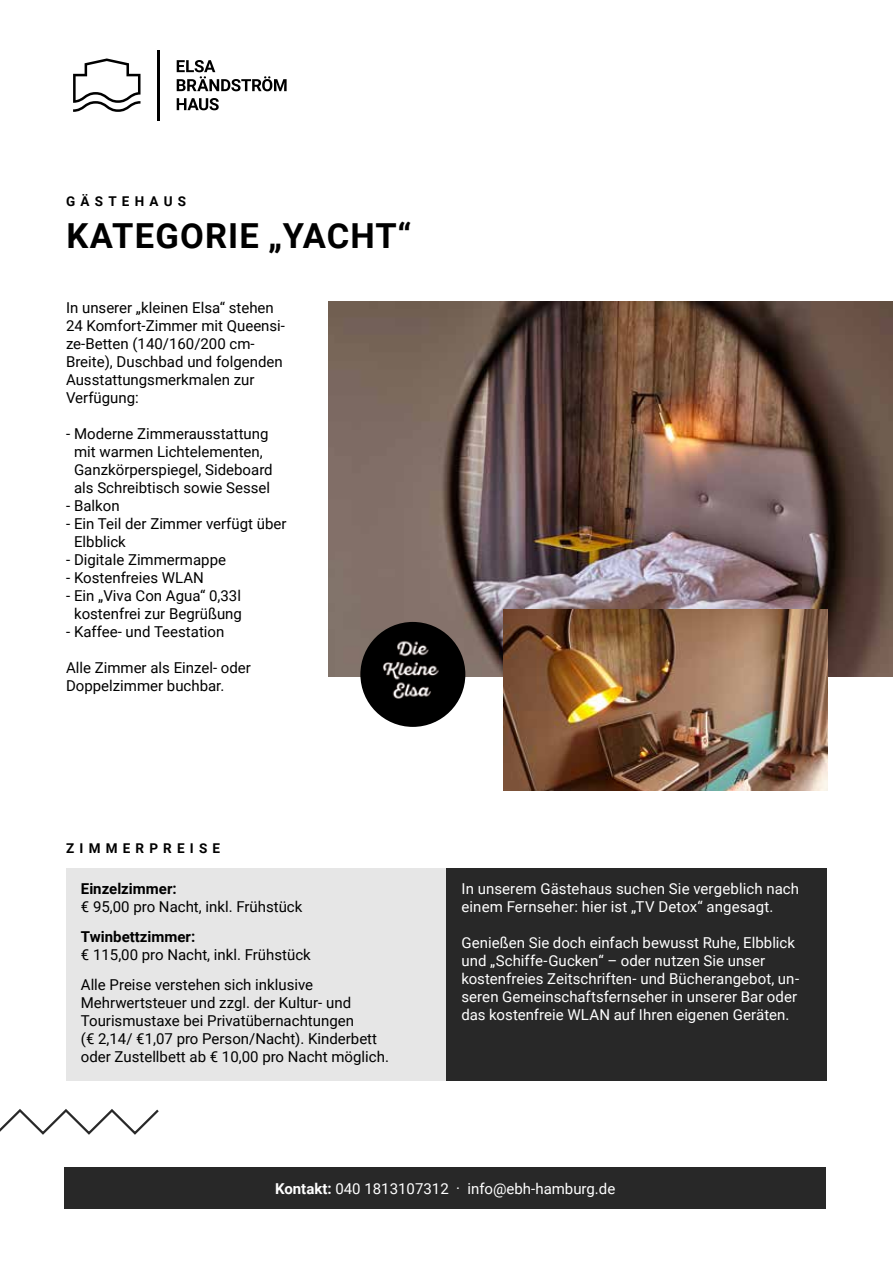
<style>
.page{position:relative;width:893px;height:1263px;background:#fff}
.page>*{position:absolute;margin:0;border:0;box-sizing:border-box;transform-origin:0 0}
.t1{font:700 34.5px "Roboto";letter-spacing:.035em;color:#000}
.t2{font:15px/18px "Roboto";color:#000}
.t3{font:15px/18px "Roboto";letter-spacing:.005em;color:#fff}
.t4{font:700 15px "Roboto";color:#000}
.t5{font:700 13.5px "Roboto";letter-spacing:.385em;color:#000}
.s1{font-weight:700}
</style>
<div class="page">
<svg style="left:177px;top:60px;width:110px;height:31px"></svg>
<svg style="left:177px;top:98px;width:42px;height:12px"></svg>
<svg style="left:73px;top:58px;width:67px;height:54px"></svg>
<hr style="left:157px;top:50px;width:3px;height:71px;background:#000">
<img style="left:328px;top:302px;width:565px;height:375px">
<img style="left:504px;top:609px;width:323px;height:182px">
<div style="left:66px;top:868px;width:381px;height:213px;background:#e6e6e6"></div>
<div style="left:447px;top:868px;width:380px;height:213px;background:#282828"></div>
<img style="left:360px;top:622px;width:105px;height:105px;border-radius:52px">
<svg style="left:0;top:1109px;width:159px;height:26px"></svg>
<div style="left:65px;top:1167px;width:761px;height:41px;background:#282828"></div>
<p class="t5" style="left:66px;top:191px;width:121px">GÄSTEHAUS</p>
<h1 class="t1" style="left:67px;top:211px;width:346px">KATEGORIE „YACHT“</h1>
<p class="t2" style="left:66px;top:298px;width:221px">In unserer „kleinen Elsa“ stehen<br>24 Komfort-Zimmer mit Queensi&shy;ze-Betten (140/160/200 cm-<br>Breite), Duschbad und folgenden<br>Ausstattungsmerkmalen zur<br>Verfügung:</p>
<p class="t2" style="left:66px;top:424px;width:208px;text-align:center">- Moderne Zimmerausstattung mit warmen Lichtelementen,<br>Ganzkörperspiegel, Sideboard als Schreibtisch sowie Sessel</p>
<p class="t2" style="left:66px;top:496px;width:55px">- Balkon</p>
<p class="t2" style="left:74px;top:514px;width:214px;text-indent:-8px">- Ein Teil der Zimmer verfügt über<br>Elbblick</p>
<p class="t2" style="left:66px;top:550px;width:162px">- Digitale Zimmermappe</p>
<p class="t2" style="left:66px;top:568px;width:139px">- Kostenfreies WLAN</p>
<p class="t2" style="left:66px;top:586px;width:177px;text-align:center">- Ein „Viva Con Agua“ 0,33l kostenfrei zur Begrüßung</p>
<p class="t2" style="left:66px;top:622px;width:160px">- Kaffee- und Teestation</p>
<p class="t2" style="left:66px;top:658px;width:186px">Alle Zimmer als Einzel- oder<br>Doppelzimmer buchbar.</p>
<p class="t5" style="left:66px;top:839px;width:155px">ZIMMERPREISE</p>
<p class="t4" style="left:81px;top:878px;width:97px">Einzelzimmer:</p>
<p class="t2" style="left:81px;top:897px;width:223px">€ 95,00 pro Nacht, inkl. Frühstück</p>
<p class="t4" style="left:81px;top:926px;width:116px">Twinbettzimmer:</p>
<p class="t2" style="left:81px;top:939px;width:234px;line-height:30px">€ 115,00 pro Nacht, inkl. Frühstück<br>Alle Preise verstehen sich inklusive</p>
<p class="t2" style="left:81px;top:993px;width:310px">Mehrwertsteuer und zzgl. der Kultur- und Tourismustaxe bei Privatübernachtungen<br>(€ 2,14/ €1,07 pro Person/Nacht). Kinderbett oder Zustellbett ab € 10,00 pro Nacht möglich.</p>
<p class="t3" style="left:461px;top:879px;width:339px">In unserem Gästehaus suchen Sie vergeblich nach einem Fernseher: hier ist „TV Detox“ angesagt.</p>
<p class="t3" style="left:461px;top:933px;width:339px">Genießen Sie doch einfach bewusst Ruhe, Elbblick und „Schiffe-Gucken“ – oder nutzen Sie unser kostenfreies Zeitschriften- und Bücherangebot, un&shy;seren Gemeinschaftsfernseher in unserer Bar oder das kostenfreie WLAN auf Ihren eigenen Geräten.</p>
<p class="t3" style="left:275px;top:1179px;width:342px"><span class="s1">Kontakt:</span> 040 1813107312 . info@ebh-hamburg.de</p>
</div>
